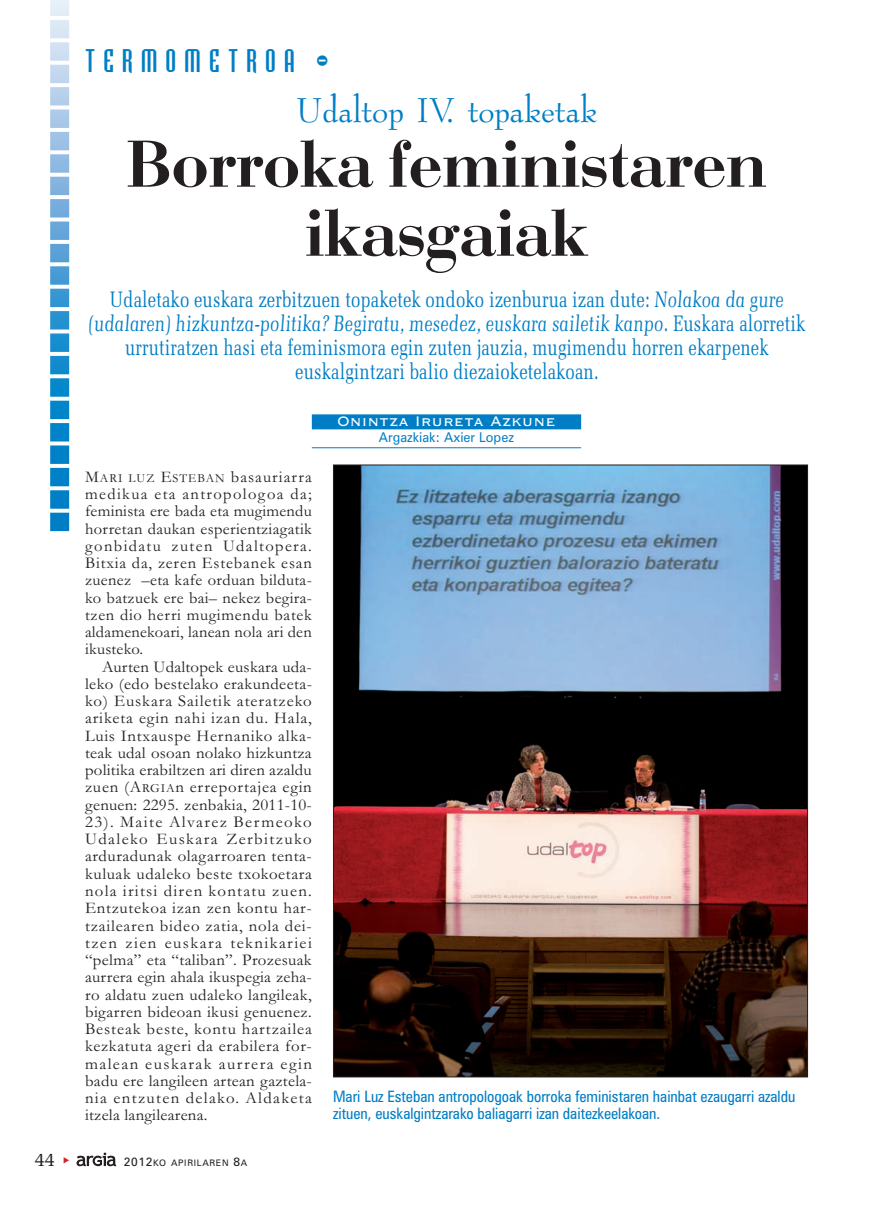
<style>
.page{position:relative;width:893px;height:1212px;background:#fff}
.page>*{position:absolute;margin:0;border:0;box-sizing:border-box;transform-origin:0 0}
.t1{font:69px/69px "Bodoni";color:#231f20;text-align:center}
.t2{font:40.5px "Bernadette";color:#007ec5}
.t3{font:30px "Bodiac";letter-spacing:.275em;color:#007ec5}
.t4{font:22.5px/24px "Memoir Condensed";color:#007ec5;text-align:center}
.t5{font:19.5px "Memoir";color:#231f20}
.t6{font:18px "Copperplate Gothic BT";color:#fff}
.t7{font:16.5px/17.2px "Garamond";letter-spacing:.015em;color:#231f20;text-align:justify}
.t8{font:condensed 15.75px/17.2px "Zurich BT";color:#007ec5}
.t9{font:13.5px "Zurich BT";color:#007ec5;scale:.95 1}
.t10{font:9px "Zurich BT";letter-spacing:.075em;color:#231f20}
.s1{font-style:italic}
.s2{font-size:12.3px}
.s3{font-size:12px}
</style>
<div class="page">
<svg style="left:77px;top:1152px;width:39px;height:14px"></svg>
<img style="left:50px;top:0;width:20px;height:532px">
<img style="left:335px;top:467px;width:471px;height:608px">
<div style="left:312px;top:414px;width:269px;height:15px;background:#007ec5"></div>
<hr style="left:312px;top:447px;width:269px;height:1px;background:#007ec5">
<h3 class="t3" style="left:85px;top:49px;width:245px">TERMOMETROA -</h3>
<h2 class="t2" style="left:296px;top:93px;width:302px">Udaltop IV. topaketak</h2>
<h1 class="t1" style="left:126px;top:137px;width:642px">Borroka feministaren ikasgaiak</h1>
<p class="t4" style="left:88px;top:288px;width:719px">Udaletako euskara zerbitzuen topaketek ondoko izenburua izan dute: <span class="s1">Nolakoa da gure (udalaren) hizkuntza-politika? Begiratu, mesedez, euskara sailetik kanpo</span>. Euskara alorretik urrutiratzen hasi eta feminismora egin zuten jauzia, mugimendu horren ekarpenek euskalgintzari balio diezaioketelakoan.</p>
<p class="t7" style="left:85px;top:470px;width:228px">M<span class="s2">ARI LUZ</span> E<span class="s2">STEBAN</span> basauriarra medikua eta antropologoa da; feminista ere bada eta mugimendu horretan daukan esperientziagatik gonbidatu zuten Udaltopera.<br>Bitxia da, zeren Estebanek esan zuenez –eta kafe orduan bilduta&shy;ko batzuek ere bai– nekez begira&shy;tzen dio herri mugimendu batek aldamenekoari, lanean nola ari den ikusteko.</p>
<p class="t7" style="left:85px;top:660px;width:228px;text-indent:17px">Aurten Udaltopek euskara uda&shy;leko (edo bestelako erakundeeta&shy;ko) Euskara Sailetik ateratzeko ariketa egin nahi izan du. Hala, Luis Intxauspe Hernaniko alka&shy;teak udal osoan nolako hizkuntza politika erabiltzen ari diren azaldu zuen (A<span class="s2">RGIA</span>n erreportajea egin genuen: 2295. zenbakia, 2011-10- 23). Maite Alvarez Bermeoko Udaleko Euskara Zerbitzuko arduradunak olagarroaren tenta&shy;kuluak udaleko beste txokoetara nola iritsi diren kontatu zuen.<br>Entzutekoa izan zen kontu har&shy;tzailearen bideo zatia, nola dei&shy;tzen zien euskara teknikariei “pelma” eta “taliban”. Prozesuak aurrera egin ahala ikuspegia zeha&shy;ro aldatu zuen udaleko langileak, bigarren bideoan ikusi genuenez.<br>Besteak beste, kontu hartzailea kezkatuta ageri da erabilera for&shy;malean euskarak aurrera egin badu ere langileen artean gaztela&shy;nia entzuten delako. Aldaketa itzela langilearena.</p>
<p class="t5" style="left:35px;top:1151px;width:22px">44</p>
<p class="t10" style="left:124px;top:1160px;width:125px"><span class="s3">2012</span>KO APIRILAREN <span class="s3">8</span>A</p>
<p class="t6" style="left:337px;top:409px;width:220px">Onintza Irureta Azkune</p>
<p class="t9" style="left:379px;top:432px;width:144px">Argazkiak: Axier Lopez</p>
<p class="t8" style="left:333px;top:1089px;width:464px">Mari Luz Esteban antropologoak borroka feministaren hainbat ezaugarri azaldu zituen, euskalgintzarako baliagarri izan daitezkeelakoan.</p>
</div>
